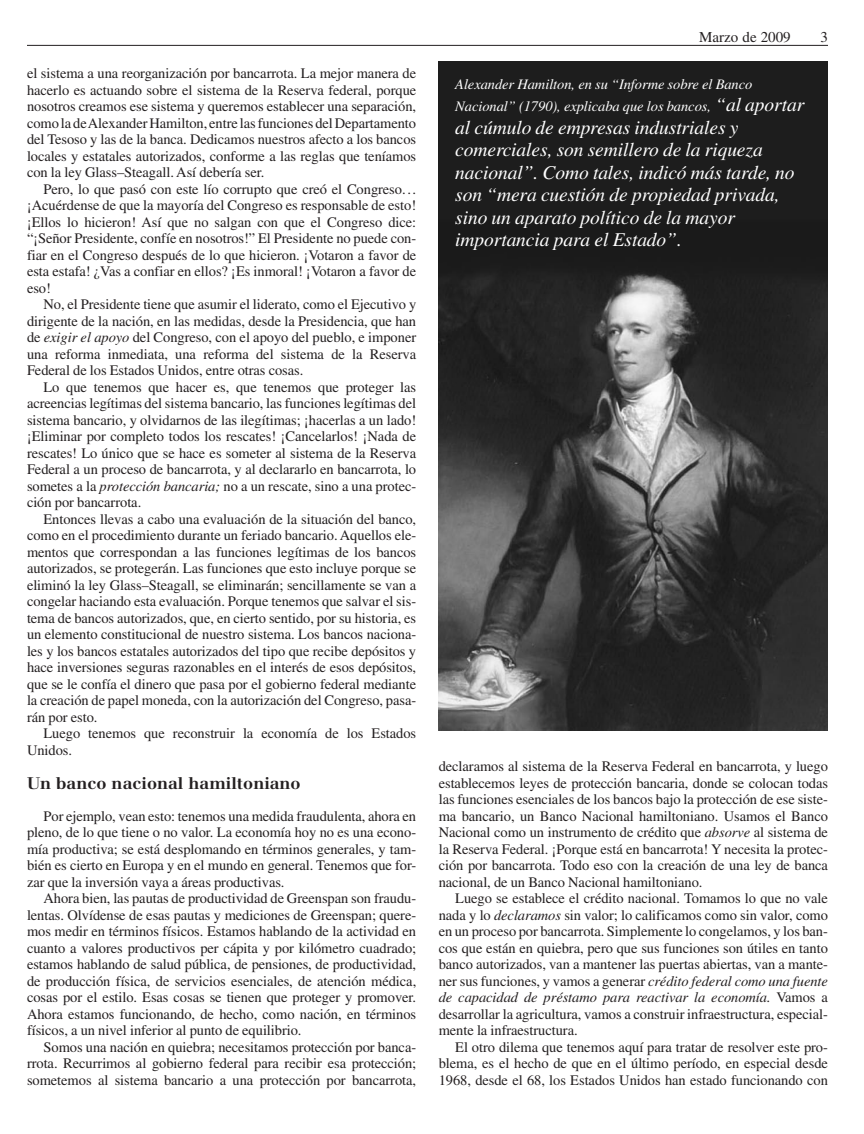
<style>
.page{position:relative;width:864px;height:1134px;background:#fff}
.page>*{position:absolute;margin:0;border:0;box-sizing:border-box;transform-origin:0 0}
.t1{font:italic 19.5px/22.5px "Times";letter-spacing:-.005em;color:#fff}
.t2{font:700 16.5px "Walbaum";color:#231f20}
.t3{font:15px "Times";color:#231f20}
.t4{font:14.55px/16.5px "Times";letter-spacing:-.005em;color:#231f20;text-align:justify}
.t5{font:italic 14.55px/22.5px "Times";letter-spacing:-.005em;color:#fff}
.s1{font-style:italic}
.s2{font-size:19.5px}
</style>
<div class="page">
<hr style="left:27px;top:45px;width:801px;height:1px;background:#231f20">
<img style="left:439px;top:62px;width:389px;height:668px">
<p class="t4" style="left:27px;top:65px;width:391px">el sistema a una reorganización por bancarrota. La mejor manera de hacerlo es actuando sobre el sistema de la Reserva federal, porque nosotros creamos ese sistema y queremos establecer una separación, como la de Alexander Hamilton, entre las funciones del Departamento del Tesoso y las de la banca. Dedicamos nuestros afecto a los bancos locales y estatales autorizados, conforme a las reglas que teníamos con la ley Glass–Steagall. Así debería ser.</p>
<p class="t4" style="left:27px;top:180px;width:391px;text-indent:17px">Pero, lo que pasó con este lío corrupto que creó el Congreso... ¡Acuérdense de que la mayoría del Congreso es responsable de esto! ¡Ellos lo hicieron! Así que no salgan con que el Congreso dice: “¡Señor Presidente, confíe en nosotros!” El Presidente no puede con&shy;fiar en el Congreso después de lo que hicieron. ¡Votaron a favor de esta estafa! ¿Vas a confiar en ellos? ¡Es inmoral! ¡Votaron a favor de eso!</p>
<p class="t4" style="left:27px;top:296px;width:391px;text-indent:16px">No, el Presidente tiene que asumir el liderato, como el Ejecutivo y dirigente de la nación, en las medidas, desde la Presidencia, que han de <span class="s1">exigir el apoyo</span> del Congreso, con el apoyo del pueblo, e imponer una reforma inmediata, una reforma del sistema de la Reserva Federal de los Estados Unidos, entre otras cosas.</p>
<p class="t4" style="left:27px;top:378px;width:391px;text-indent:16px">Lo que tenemos que hacer es, que tenemos que proteger las acreencias legítimas del sistema bancario, las funciones legítimas del sistema bancario, y olvidarnos de las ilegítimas; ¡hacerlas a un lado! ¡Eliminar por completo todos los rescates! ¡Cancelarlos! ¡Nada de rescates! Lo único que se hace es someter al sistema de la Reserva Federal a un proceso de bancarrota, y al declararlo en bancarrota, lo sometes a la <span class="s1">protección bancaria;</span> no a un rescate, sino a una protec&shy;ción por bancarrota.</p>
<p class="t4" style="left:27px;top:510px;width:391px;text-indent:16px">Entonces llevas a cabo una evaluación de la situación del banco, como en el procedimiento durante un feriado bancario. Aquellos ele&shy;mentos que correspondan a las funciones legítimas de los bancos autorizados, se protegerán. Las funciones que esto incluye porque se eliminó la ley Glass–Steagall, se eliminarán; sencillamente se van a congelar haciando esta evaluación. Porque tenemos que salvar el sis&shy;tema de bancos autorizados, que, en cierto sentido, por su historia, es un elemento constitucional de nuestro sistema. Los bancos naciona&shy;les y los bancos estatales autorizados del tipo que recibe depósitos y hace inversiones seguras razonables en el interés de esos depósitos, que se le confía el dinero que pasa por el gobierno federal mediante la creación de papel moneda, con la autorización del Congreso, pasa&shy;rán por esto.</p>
<p class="t4" style="left:27px;top:725px;width:391px;text-indent:16px">Luego tenemos que reconstruir la economía de los Estados<br>Unidos.</p>
<p class="t2" style="left:27px;top:773px;width:275px">Un banco nacional hamiltoniano</p>
<p class="t4" style="left:27px;top:807px;width:391px;text-indent:16px">Por ejemplo, vean esto: tenemos una medida fraudulenta, ahora en pleno, de lo que tiene o no valor. La economía hoy no es una econo&shy;mía productiva; se está desplomando en términos generales, y tam&shy;bién es cierto en Europa y en el mundo en general. Tenemos que for&shy;zar que la inversión vaya a áreas productivas.</p>
<p class="t4" style="left:27px;top:890px;width:391px;text-indent:16px">Ahora bien, las pautas de productividad de Greenspan son fraudu&shy;lentas. Olvídense de esas pautas y mediciones de Greenspan; quere&shy;mos medir en términos físicos. Estamos hablando de la actividad en cuanto a valores productivos per cápita y por kilómetro cuadrado; estamos hablando de salud pública, de pensiones, de productividad, de producción física, de servicios esenciales, de atención médica, cosas por el estilo. Esas cosas se tienen que proteger y promover.<br>Ahora estamos funcionando, de hecho, como nación, en términos físicos, a un nivel inferior al punto de equilibrio.</p>
<p class="t4" style="left:27px;top:1038px;width:391px;text-indent:16px">Somos una nación en quiebra; necesitamos protección por banca&shy;rrota. Recurrimos al gobierno federal para recibir esa protección; sometemos al sistema bancario a una protección por bancarrota,</p>
<p class="t3" style="left:699px;top:29px;width:93px">Marzo de 2009</p>
<p class="t5" style="left:455px;top:72px;width:351px">Alexander Hamilton, en su “Informe sobre el Banco<br>Nacional” (1790), explicaba que los bancos, <span class="s2">“al aportar</span></p>
<h1 class="t1" style="left:455px;top:116px;width:341px">al cúmulo de empresas industriales y comerciales, son semillero de la riqueza nacional”. Como tales, indicó más tarde, no son “mera cuestión de propiedad privada, sino un aparato político de la mayor importancia para el Estado”.</h1>
<p class="t4" style="left:439px;top:758px;width:391px">declaramos al sistema de la Reserva Federal en bancarrota, y luego establecemos leyes de protección bancaria, donde se colocan todas las funciones esenciales de los bancos bajo la protección de ese siste&shy;ma bancario, un Banco Nacional hamiltoniano. Usamos el Banco Nacional como un instrumento de crédito que <span class="s1">absorve</span> al sistema de la Reserva Federal. ¡Porque está en bancarrota! Y necesita la protec&shy;ción por bancarrota. Todo eso con la creación de una ley de banca nacional, de un Banco Nacional hamiltoniano.</p>
<p class="t4" style="left:439px;top:890px;width:391px;text-indent:16px">Luego se establece el crédito nacional. Tomamos lo que no vale nada y lo <span class="s1">declaramos</span> sin valor; lo calificamos como sin valor, como en un proceso por bancarrota. Simplemente lo congelamos, y los ban&shy;cos que están en quiebra, pero que sus funciones son útiles en tanto banco autorizados, van a mantener las puertas abiertas, van a mante&shy;ner sus funciones, y vamos a generar <span class="s1">crédito federal como una fuente de capacidad de préstamo para reactivar la economía.</span> Vamos a desarrollar la agricultura, vamos a construir infraestructura, especial&shy;mente la infraestructura.</p>
<p class="t4" style="left:439px;top:1038px;width:391px;text-indent:16px">El otro dilema que tenemos aquí para tratar de resolver este pro&shy;blema, es el hecho de que en el último período, en especial desde 1 968, desde el 68, los Estados Unidos han estado funcionando con</p>
</div>
